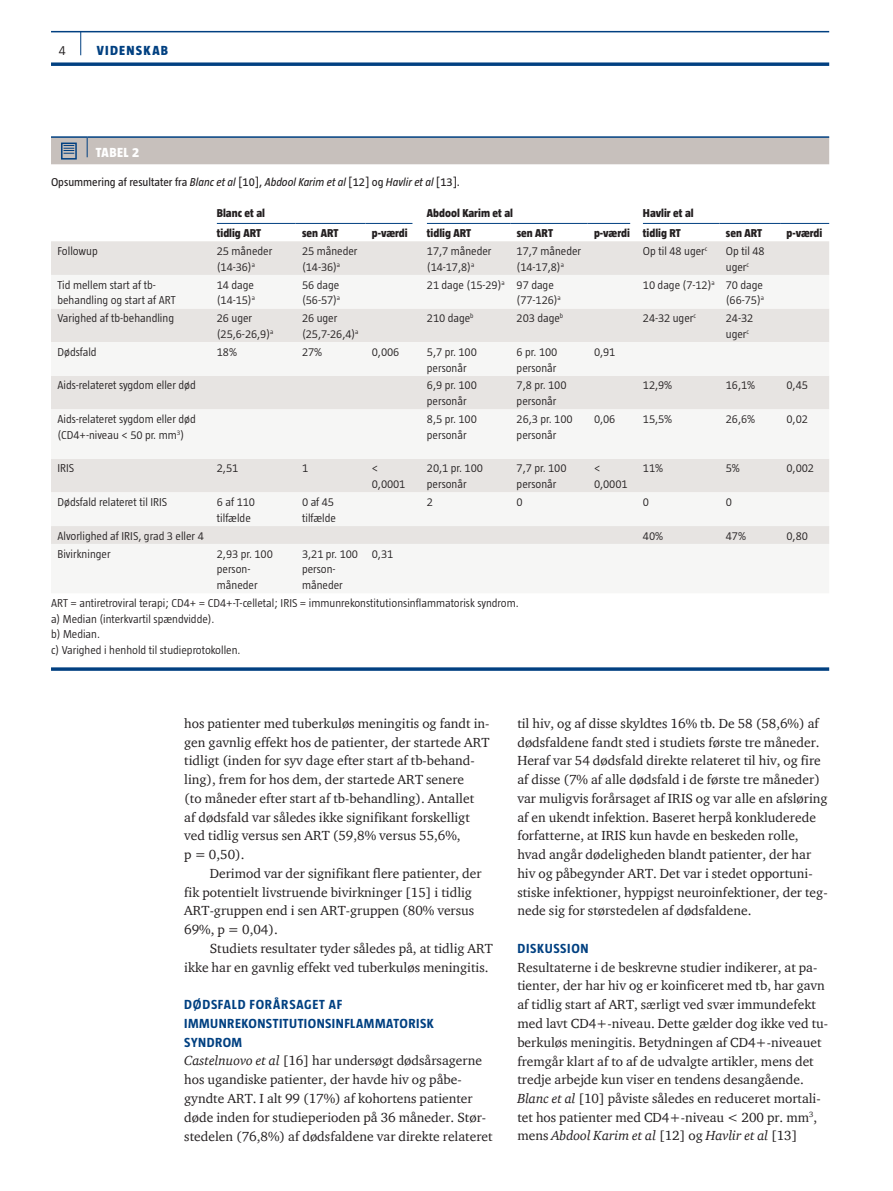
<style>
.page{position:relative;width:893px;height:1191px;background:#fff}
.page>*{position:absolute;margin:0;border:0;box-sizing:border-box;transform-origin:0 0}
.t1{font:13.5px/18.8px "ITC Charter Com";color:#231f20}
.t2{font:700 13.5px/18.8px "Taz";letter-spacing:.035em;color:#014081}
.t3{font:800 13.5px "Taz";letter-spacing:.095em;color:#014081}
.t4{font:800 13.5px "Taz";color:#fff}
.t5{font:300 13.5px "Taz";color:#231f20}
.t6{font:300 11.7px/15.8px "Taz";color:#231f20}
.t7{font:800 11.7px "Taz";color:#231f20}
.t8{font:11.7px "Taz";color:#231f20}
.s1{font-style:italic}
</style>
<div class="page">
<hr style="left:51px;top:31px;width:778px;height:1px;background:#014081">
<svg style="left:51px;top:62px;width:778px;height:4px;background:#235991"></svg>
<svg style="left:80px;top:32px;width:1px;height:23px"></svg>
<hr style="left:51px;top:136px;width:36px;height:2px;background:#014081">
<hr style="left:87px;top:136px;width:742px;height:2px;background:#014081">
<div style="left:51px;top:137px;width:778px;height:27px;background:#c7c0bc"></div>
<div style="left:51px;top:241px;width:778px;height:34px;background:#e7e4e2"></div>
<svg style="left:51px;top:308px;width:778px;height:236px;fill:#f5f4f3"></svg>
<hr style="left:217px;top:223px;width:79px;height:1px;background:#014081">
<hr style="left:296px;top:223px;width:69px;height:1px;background:#014081">
<hr style="left:365px;top:223px;width:47px;height:1px;background:#014081">
<hr style="left:427px;top:223px;width:83px;height:1px;background:#014081">
<hr style="left:510px;top:223px;width:78px;height:1px;background:#014081">
<hr style="left:588px;top:223px;width:42px;height:1px;background:#014081">
<hr style="left:643px;top:223px;width:76px;height:1px;background:#014081">
<hr style="left:719px;top:223px;width:61px;height:1px;background:#014081">
<hr style="left:780px;top:223px;width:49px;height:1px;background:#014081">
<svg style="left:51px;top:667px;width:778px;height:4px;background:#235991"></svg>
<p class="t5" style="left:59px;top:43px;width:8px">4</p>
<p class="t3" style="left:97px;top:43px;width:73px">VIDENSKAB</p>
<p class="t4" style="left:96px;top:145px;width:45px">Tabe l 2</p>
<p class="t8" style="left:51px;top:176px;width:410px">Opsummering af resultater fra <span class="s1">Blanc et al</span> [10], <span class="s1">Abdool Karim et al</span> [12] og <span class="s1">Havlir et al</span> [13].</p>
<p class="t7" style="left:217px;top:206px;width:50px">Blanc et al</p>
<p class="t7" style="left:427px;top:206px;width:88px">Abdool Karim et al</p>
<p class="t7" style="left:643px;top:206px;width:52px">Havlir et al</p>
<p class="t7" style="left:217px;top:226px;width:46px">tidlig ART</p>
<p class="t7" style="left:302px;top:226px;width:38px">sen ART</p>
<p class="t7" style="left:372px;top:226px;width:37px">p-værdi</p>
<p class="t7" style="left:427px;top:226px;width:46px">tidlig ART</p>
<p class="t7" style="left:517px;top:226px;width:38px">sen ART</p>
<p class="t7" style="left:594px;top:226px;width:88px">p-værdi tidlig RT</p>
<p class="t7" style="left:726px;top:226px;width:38px">sen ART</p>
<p class="t7" style="left:786px;top:226px;width:37px">p-værdi</p>
<p class="t6" style="left:57px;top:243px;width:42px">Followup</p>
<p class="t6" style="left:217px;top:243px;width:57px">25 måneder (14-36)<sup>a</sup></p>
<p class="t6" style="left:302px;top:243px;width:57px">25 måneder (14-36)<sup>a</sup></p>
<p class="t6" style="left:427px;top:243px;width:66px">17,7 måneder (14-17,8)<sup>a</sup></p>
<p class="t6" style="left:517px;top:243px;width:66px">17,7 måneder (14-17,8)<sup>a</sup></p>
<p class="t6" style="left:643px;top:243px;width:66px">Op til 48 uger<sup>c</sup></p>
<p class="t6" style="left:726px;top:243px;width:40px">Op til 48 uger<sup>c</sup></p>
<p class="t6" style="left:57px;top:276px;width:120px">Tid mellem start af tb&shy;behandling og start af ART</p>
<p class="t6" style="left:217px;top:276px;width:40px">14 dage (14-15)<sup>a</sup></p>
<p class="t6" style="left:302px;top:276px;width:40px">56 dage (56-57)<sup>a</sup></p>
<p class="t6" style="left:517px;top:276px;width:46px;text-indent:-90px">21 dage (15-29)<sup>a</sup> 97 dage (77-126)<sup>a</sup></p>
<p class="t6" style="left:643px;top:276px;width:123px;text-align:right">10 dage (7-12)<sup>a</sup> 70 dage (66-75)<sup>a</sup></p>
<p class="t6" style="left:57px;top:310px;width:118px">Varighed af tb-behandling</p>
<p class="t6" style="left:217px;top:310px;width:58px">26 uger (25,6-26,9)<sup>a</sup></p>
<p class="t6" style="left:302px;top:310px;width:58px">26 uger (25,7-26,4)<sup>a</sup></p>
<p class="t6" style="left:427px;top:310px;width:48px">210 dage<sup>b</sup></p>
<p class="t6" style="left:517px;top:310px;width:48px">203 dage<sup>b</sup></p>
<p class="t6" style="left:643px;top:310px;width:54px">24-32 uger<sup>c</sup></p>
<p class="t6" style="left:726px;top:310px;width:29px">24-32 uger<sup>c</sup></p>
<p class="t6" style="left:57px;top:344px;width:41px">Dødsfald</p>
<p class="t6" style="left:217px;top:344px;width:22px">18%</p>
<p class="t6" style="left:302px;top:344px;width:22px">27%</p>
<p class="t6" style="left:372px;top:344px;width:29px">0,006</p>
<p class="t6" style="left:427px;top:344px;width:51px">5,7 pr. 100 personår</p>
<p class="t6" style="left:517px;top:344px;width:42px">6 pr. 100 personår</p>
<p class="t6" style="left:594px;top:344px;width:23px">0,91</p>
<p class="t6" style="left:57px;top:377px;width:140px">Aids-relateret sygdom eller død</p>
<p class="t6" style="left:427px;top:377px;width:51px">6,9 pr. 100 personår</p>
<p class="t6" style="left:517px;top:377px;width:51px">7,8 pr. 100 personår</p>
<p class="t6" style="left:643px;top:377px;width:31px">12,9%</p>
<p class="t6" style="left:726px;top:377px;width:31px">16,1%</p>
<p class="t6" style="left:786px;top:377px;width:23px">0,45</p>
<p class="t6" style="left:57px;top:411px;width:140px">Aids-relateret sygdom eller død (CD4+-niveau &lt; 50 pr. mm<sup>3</sup>)</p>
<p class="t6" style="left:427px;top:411px;width:51px">8,5 pr. 100 personår</p>
<p class="t6" style="left:517px;top:411px;width:57px">26,3 pr. 100 personår</p>
<p class="t6" style="left:594px;top:411px;width:23px">0,06</p>
<p class="t6" style="left:643px;top:411px;width:31px">15,5%</p>
<p class="t6" style="left:726px;top:411px;width:31px">26,6%</p>
<p class="t6" style="left:786px;top:411px;width:23px">0,02</p>
<p class="t6" style="left:57px;top:460px;width:18px">IRIS</p>
<p class="t6" style="left:217px;top:460px;width:23px">2,51</p>
<p class="t6" style="left:302px;top:460px;width:8px">1</p>
<p class="t6" style="left:372px;top:460px;width:35px">&lt;<br>0,0001</p>
<p class="t6" style="left:427px;top:460px;width:57px">20,1 pr. 100 personår</p>
<p class="t6" style="left:517px;top:460px;width:51px">7,7 pr. 100 personår</p>
<p class="t6" style="left:594px;top:460px;width:35px">&lt;<br>0,0001</p>
<p class="t6" style="left:643px;top:460px;width:22px">11%</p>
<p class="t6" style="left:726px;top:460px;width:16px">5%</p>
<p class="t6" style="left:786px;top:460px;width:29px">0,002</p>
<p class="t6" style="left:57px;top:494px;width:111px">Dødsfald relateret til IRIS</p>
<p class="t6" style="left:217px;top:494px;width:40px">6 af 110 tilfælde</p>
<p class="t6" style="left:302px;top:494px;width:35px">0 af 45 tilfælde</p>
<p class="t6" style="left:427px;top:494px;width:8px">2</p>
<p class="t6" style="left:517px;top:494px;width:8px">0</p>
<p class="t6" style="left:643px;top:494px;width:8px">0</p>
<p class="t6" style="left:726px;top:494px;width:8px">0</p>
<p class="t6" style="left:57px;top:528px;width:148px">Alvorlighed af IRIS, grad 3 eller 4</p>
<p class="t6" style="left:643px;top:528px;width:22px">40%</p>
<p class="t6" style="left:726px;top:528px;width:22px">47%</p>
<p class="t6" style="left:786px;top:528px;width:23px">0,80</p>
<p class="t6" style="left:57px;top:545px;width:55px">Bivirkninger</p>
<p class="t6" style="left:217px;top:545px;width:57px">2,93 pr. 100 person&shy;måneder</p>
<p class="t6" style="left:302px;top:545px;width:57px">3,21 pr. 100 person&shy;måneder</p>
<p class="t6" style="left:372px;top:545px;width:23px">0,31</p>
<p class="t6" style="left:51px;top:595px;width:469px">ART = antiretroviral terapi; CD4+ = CD4+-T-celletal; IRIS = immunrekonstitutionsinflammatorisk syndrom. a) Median (interkvartil spændvidde).<br>b) Median.<br>c) Varighed i henhold til studieprotokollen.</p>
<p class="t1" style="left:184px;top:713px;width:307px">hos patienter med tuberkuløs meningitis og fandt in&shy;gen gavnlig effekt hos de patienter, der startede ART tidligt (inden for syv dage efter start af tb-behand&shy;ling), frem for hos dem, der startede ART senere<br>(to måneder efter start af tb-behandling). Antallet<br>af dødsfald var således ikke signifikant forskelligt ved tidlig versus sen ART (59,8% versus 55,6%,<br>p = 0,50).</p>
<p class="t1" style="left:184px;top:863px;width:299px;text-indent:26px">Derimod var der signifikant flere patienter, der fik potentielt livstruende bivirkninger [15] i tidlig ART-gruppen end i sen ART-gruppen (80% versus 69%, p = 0,04).</p>
<p class="t1" style="left:184px;top:938px;width:310px;text-indent:26px">Studiets resultater tyder således på, at tidlig ART ikke har en gavnlig effekt ved tuberkuløs meningitis.</p>
<p class="t2" style="left:184px;top:995px;width:251px">DØDSFALD FORÅRSAGET AF<br>IMMUNREKONSTITUTIONSINFLAMMATORISK<br>SYNDROM</p>
<p class="t1" style="left:184px;top:1051px;width:310px"><span class="s1">Castelnuovo et al</span> [16] har undersøgt dødsårsagerne hos ugandiske patienter, der havde hiv og påbe&shy;gyndte ART. I alt 99 (17%) af kohortens patienter døde inden for studieperioden på 36 måneder. Stør&shy;stedelen (76,8%) af dødsfaldene var direkte relateret</p>
<p class="t1" style="left:517px;top:713px;width:312px">til hiv, og af disse skyldtes 16% tb. De 58 (58,6%) af dødsfaldene fandt sted i studiets første tre måneder.<br>Heraf var 54 dødsfald direkte relateret til hiv, og fire af disse (7% af alle dødsfald i de første tre måneder) var muligvis forårsaget af IRIS og var alle en afsløring af en ukendt infektion. Baseret herpå konkluderede forfatterne, at IRIS kun havde en beskeden rolle, hvad angår dødeligheden blandt patienter, der har hiv og påbegynder ART. Det var i stedet opportuni&shy;stiske infektioner, hyppigst neuroinfektioner, der teg&shy;nede sig for størstedelen af dødsfaldene.</p>
<p class="t2" style="left:517px;top:939px;width:73px">DISKUSSION</p>
<p class="t1" style="left:517px;top:957px;width:312px">Resultaterne i de beskrevne studier indikerer, at pa&shy;tienter, der har hiv og er koinficeret med tb, har gavn af tidlig start af ART, særligt ved svær immundefekt med lavt CD4+-niveau. Dette gælder dog ikke ved tu&shy;berkuløs meningitis. Betydningen af CD4+-niveauet fremgår klart af to af de udvalgte artikler, mens det tredje arbejde kun viser en tendens desangående.<br><span class="s1">Blanc et al</span> [10] påviste således en reduceret mortali&shy;tet hos patienter med CD4+-niveau &lt; 200 pr. mm<sup>3</sup>, mens <span class="s1">Abdool Karim et al</span> [12] og <span class="s1">Havlir et al</span> [13]</p>
</div>
